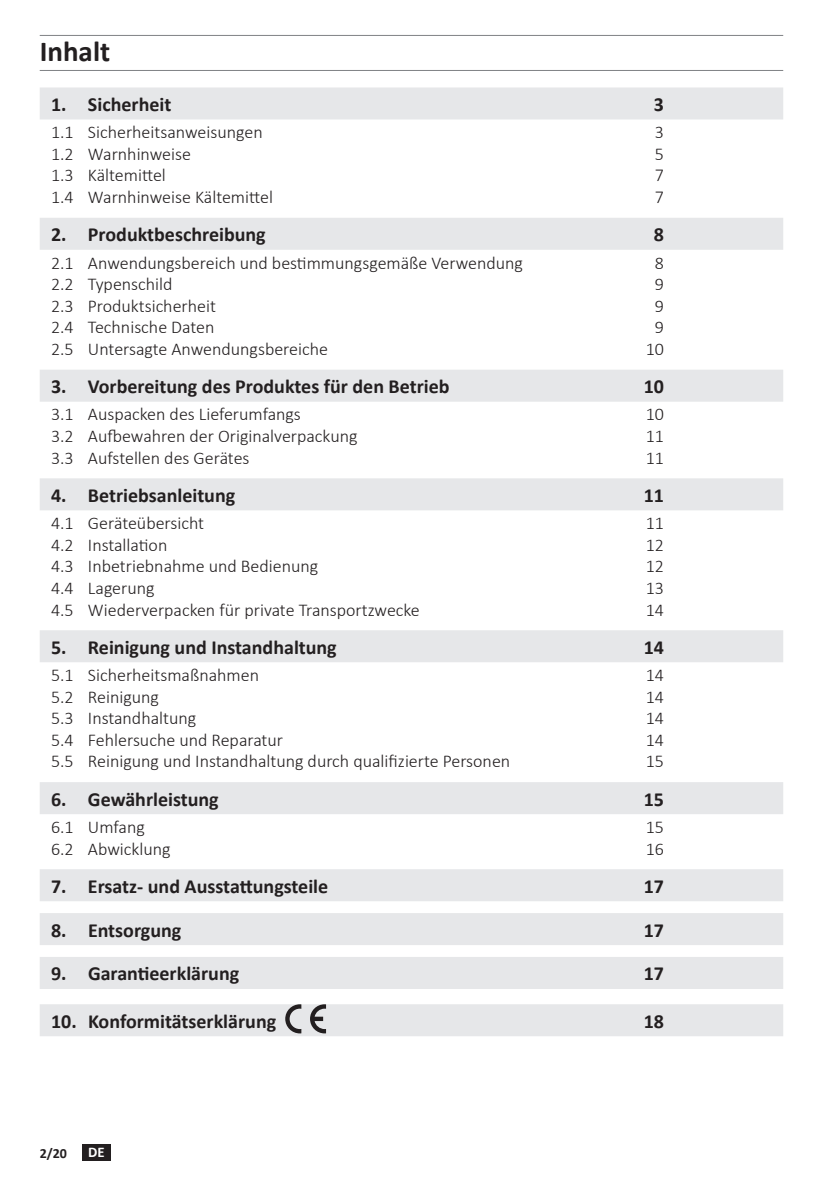
<style>
.page{position:relative;width:840px;height:1191px;background:#fff}
.page>*{position:absolute;margin:0;border:0;box-sizing:border-box;transform-origin:0 0}
.t1{font:700 29px "Calibri";color:#231f20}
.t2{font:700 20px "Calibri";color:#231f20}
.t3{font:300 18px "Calibri";color:#231f20}
.t4{font:700 14.8px "Calibri";color:#fff}
.t5{font:700 14px "Calibri";color:#231f20}
</style>
<div class="page">
<div style="left:82px;top:1144px;width:29px;height:16px;background:#231f20"></div>
<hr style="left:40px;top:35px;width:742px;height:1px;background:#808285">
<hr style="left:40px;top:70px;width:742px;height:1px;background:#808285">
<div style="left:40px;top:87px;width:742px;height:32px;background:#e6e7e9"></div>
<div style="left:40px;top:218px;width:742px;height:32px;background:#e6e7e9"></div>
<div style="left:40px;top:370px;width:742px;height:32px;background:#e6e7e9"></div>
<div style="left:40px;top:478px;width:742px;height:32px;background:#e6e7e9"></div>
<div style="left:40px;top:630px;width:742px;height:32px;background:#e6e7e9"></div>
<div style="left:40px;top:782px;width:742px;height:32px;background:#e6e7e9"></div>
<div style="left:40px;top:869px;width:742px;height:32px;background:#e6e7e9"></div>
<div style="left:40px;top:913px;width:742px;height:32px;background:#e6e7e9"></div>
<div style="left:40px;top:957px;width:742px;height:32px;background:#e6e7e9"></div>
<div style="left:40px;top:1004px;width:742px;height:32px;background:#e6e7e9"></div>
<svg style="left:310px;top:1004px;width:16px;height:29px"></svg>
<svg style="left:285px;top:1004px;width:16px;height:29px"></svg>
<h1 class="t1" style="left:40px;top:31px;width:72px">Inhalt</h1>
<p class="t2" style="left:51px;top:90px;width:122px">1. Sicherheit</p>
<p class="t2" style="left:653px;top:90px;width:12px">3</p>
<p class="t3" style="left:51px;top:121px;width:213px">1.1 Sicherheitsanweisungen</p>
<p class="t3" style="left:654px;top:121px;width:11px">3</p>
<p class="t3" style="left:51px;top:143px;width:141px">1.2 Warnhinweise</p>
<p class="t3" style="left:654px;top:143px;width:11px">5</p>
<p class="t3" style="left:51px;top:164px;width:116px">1.3 Kältemittel</p>
<p class="t3" style="left:654px;top:164px;width:11px">7</p>
<p class="t3" style="left:51px;top:186px;width:223px">1.4 Warnhinweise Kältemittel</p>
<p class="t3" style="left:654px;top:186px;width:11px">7</p>
<p class="t2" style="left:51px;top:220px;width:216px">2. Produktbeschreibung</p>
<p class="t2" style="left:653px;top:220px;width:12px">8</p>
<p class="t3" style="left:51px;top:251px;width:473px">2.1 Anwendungsbereich und bestimmungsgemäße Verwendung</p>
<p class="t3" style="left:654px;top:251px;width:11px">8</p>
<p class="t3" style="left:51px;top:273px;width:123px">2.2 Typenschild</p>
<p class="t3" style="left:654px;top:273px;width:11px">9</p>
<p class="t3" style="left:51px;top:295px;width:166px">2.3 Produktsicherheit</p>
<p class="t3" style="left:654px;top:295px;width:11px">9</p>
<p class="t3" style="left:51px;top:316px;width:165px">2.4 Technische Daten</p>
<p class="t3" style="left:654px;top:316px;width:11px">9</p>
<p class="t3" style="left:51px;top:338px;width:278px">2.5 Untersagte Anwendungsbereiche</p>
<p class="t3" style="left:645px;top:338px;width:20px">10</p>
<p class="t2" style="left:51px;top:372px;width:400px">3. Vorbereitung des Produktes für den Betrieb</p>
<p class="t2" style="left:643px;top:372px;width:22px">10</p>
<p class="t3" style="left:51px;top:403px;width:251px">3.1 Auspacken des Lieferumfangs</p>
<p class="t3" style="left:645px;top:403px;width:20px">10</p>
<p class="t3" style="left:51px;top:425px;width:308px">3.2 Aufbewahren der Originalverpackung</p>
<p class="t3" style="left:645px;top:425px;width:20px">11</p>
<p class="t3" style="left:51px;top:446px;width:200px">3.3 Aufstellen des Gerätes</p>
<p class="t3" style="left:645px;top:446px;width:20px">11</p>
<p class="t2" style="left:51px;top:481px;width:186px">4. Betriebsanleitung</p>
<p class="t2" style="left:643px;top:481px;width:22px">11</p>
<p class="t3" style="left:51px;top:512px;width:154px">4.1 Geräteübersicht</p>
<p class="t3" style="left:645px;top:512px;width:20px">11</p>
<p class="t3" style="left:51px;top:533px;width:118px">4.2 Installation</p>
<p class="t3" style="left:645px;top:533px;width:20px">12</p>
<p class="t3" style="left:51px;top:555px;width:268px">4.3 Inbetriebnahme und Bedienung</p>
<p class="t3" style="left:645px;top:555px;width:20px">12</p>
<p class="t3" style="left:51px;top:577px;width:105px">4.4 Lagerung</p>
<p class="t3" style="left:645px;top:577px;width:20px">13</p>
<p class="t3" style="left:51px;top:598px;width:370px">4.5 Wiederverpacken für private Transportzwecke</p>
<p class="t3" style="left:645px;top:598px;width:20px">14</p>
<p class="t2" style="left:51px;top:633px;width:287px">5. Reinigung und Instandhaltung</p>
<p class="t2" style="left:643px;top:633px;width:22px">14</p>
<p class="t3" style="left:51px;top:664px;width:209px">5.1 Sicherheitsmaßnahmen</p>
<p class="t3" style="left:645px;top:664px;width:20px">14</p>
<p class="t3" style="left:51px;top:685px;width:109px">5.2 Reinigung</p>
<p class="t3" style="left:645px;top:685px;width:20px">14</p>
<p class="t3" style="left:51px;top:707px;width:147px">5.3 Instandhaltung</p>
<p class="t3" style="left:645px;top:707px;width:20px">14</p>
<p class="t3" style="left:51px;top:728px;width:233px">5.4 Fehlersuche und Reparatur</p>
<p class="t3" style="left:645px;top:728px;width:20px">14</p>
<p class="t3" style="left:51px;top:750px;width:460px">5.5 Reinigung und Instandhaltung durch qualifizierte Personen</p>
<p class="t3" style="left:645px;top:750px;width:20px">15</p>
<p class="t2" style="left:51px;top:785px;width:169px">6. Gewährleistung</p>
<p class="t2" style="left:643px;top:785px;width:22px">15</p>
<p class="t3" style="left:51px;top:815px;width:95px">6.1 Umfang</p>
<p class="t3" style="left:645px;top:815px;width:20px">15</p>
<p class="t3" style="left:51px;top:837px;width:121px">6.2 Abwicklung</p>
<p class="t3" style="left:645px;top:837px;width:20px">16</p>
<p class="t2" style="left:51px;top:872px;width:278px">7. Ersatz- und Ausstattungsteile</p>
<p class="t2" style="left:643px;top:872px;width:22px">17</p>
<p class="t2" style="left:51px;top:915px;width:132px">8. Entsorgung</p>
<p class="t2" style="left:643px;top:915px;width:22px">17</p>
<p class="t2" style="left:51px;top:959px;width:189px">9. Garantieerklärung</p>
<p class="t2" style="left:643px;top:959px;width:22px">17</p>
<p class="t2" style="left:51px;top:1007px;width:226px">10. Konformitätserklärung</p>
<p class="t2" style="left:643px;top:1007px;width:22px">18</p>
<p class="t5" style="left:40px;top:1143px;width:29px">2/20</p>
<p class="t4" style="left:88px;top:1141px;width:18px">DE</p>
</div>
